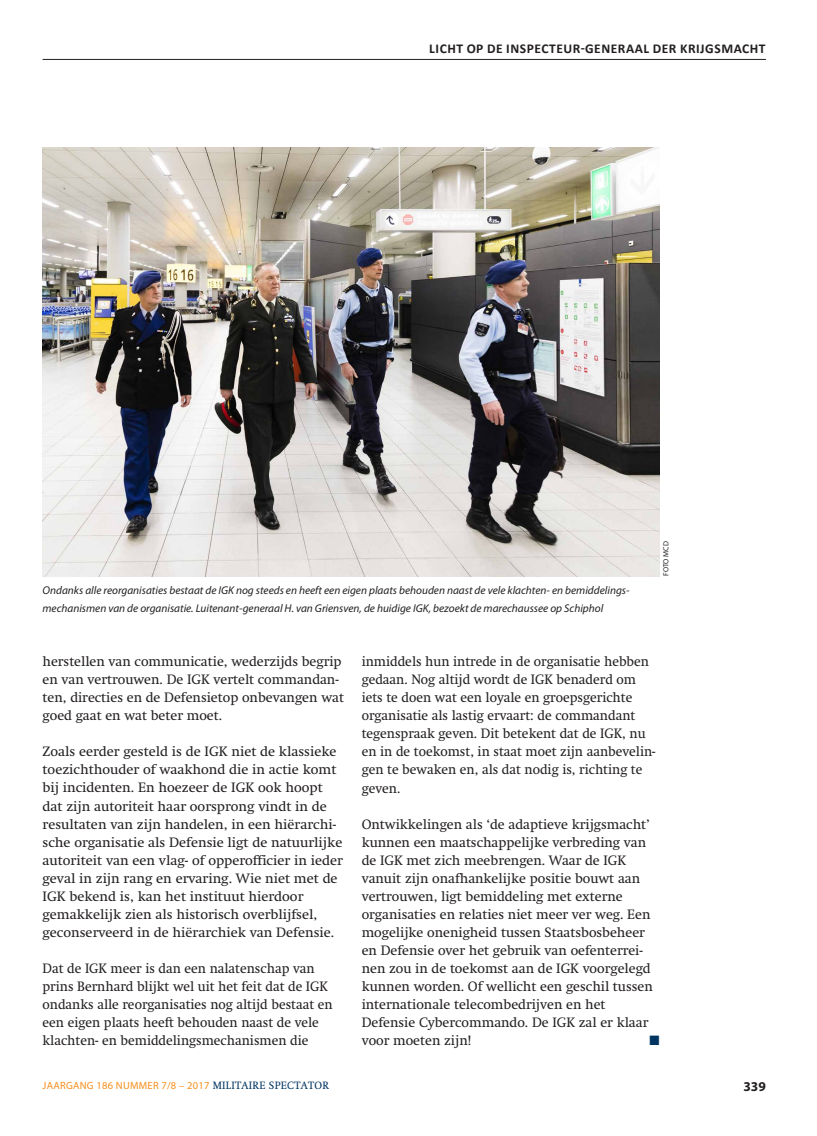
<style>
.page{position:relative;width:817px;height:1136px;background:#fff}
.page>*{position:absolute;margin:0;border:0;box-sizing:border-box;transform-origin:0 0}
.t1{font:13.5px/18px "Swift";color:#231f20}
.t2{font:700 13.5px "Calibri";letter-spacing:.04em;color:#231f20}
.t3{font:700 13.5px "Myriad Pro";color:#231f20}
.t4{font:13.5px "Zapf Dingbats";color:#003562}
.t5{font:italic 11.25px/18px "Myriad Pro";color:#231f20}
.t6{font:10.5px "Myriad Pro";letter-spacing:.025em;color:#f68f1e}
.t7{font:7.5px "Myriad Pro";letter-spacing:.02em;color:#231f20}
.s1{font-family:"Swift";color:#003562}
</style>
<div class="page">
<hr style="left:43px;top:59px;width:722px;height:1px;background:#231f20">
<img style="left:43px;top:148px;width:616px;height:428px">
<p class="t2" style="left:429px;top:40px;width:338px">LICHT OP DE INSPECTEUR-GENERAAL DER KRIJGSMACHT</p>
<p class="t5" style="left:43px;top:581px;width:587px">Ondanks alle reorganisaties bestaat de IGK nog steeds en heeft een eigen plaats behouden naast de vele klachten- en bemiddelings&shy;mechanismen van de organisatie. Luitenant-generaal H. van Griensven, de huidige IGK, bezoekt de marechaussee op Schiphol</p>
<p class="t7" style="left:661px;top:576px;width:37px;rotate:-90deg">FOTO MCD</p>
<p class="t1" style="left:43px;top:652px;width:303px">herstellen van communicatie, wederzijds begrip en van vertrouwen. De IGK vertelt commandan&shy;ten, directies en de Defensietop onbevangen wat goed gaat en wat beter moet.</p>
<p class="t1" style="left:43px;top:742px;width:302px">Zoals eerder gesteld is de IGK niet de klassieke toezichthouder of waakhond die in actie komt bij incidenten. En hoezeer de IGK ook hoopt dat zijn autoriteit haar oorsprong vindt in de resultaten van zijn handelen, in een hiërarchi&shy;sche organisatie als Defensie ligt de natuurlijke autoriteit van een vlag- of opperofficier in ieder geval in zijn rang en ervaring. Wie niet met de IGK bekend is, kan het instituut hierdoor gemakkelijk zien als historisch overblijfsel, geconserveerd in de hiërarchiek van Defensie.</p>
<p class="t1" style="left:43px;top:958px;width:291px">Dat de IGK meer is dan een nalatenschap van prins Bernhard blijkt wel uit het feit dat de IGK ondanks alle reorganisaties nog altijd bestaat en een eigen plaats heeft behouden naast de vele klachten- en bemiddelingsmechanismen die</p>
<p class="t1" style="left:361px;top:652px;width:295px">inmiddels hun intrede in de organisatie hebben gedaan. Nog altijd wordt de IGK benaderd om iets te doen wat een loyale en groepsgerichte organisatie als lastig ervaart: de commandant tegenspraak geven. Dit betekent dat de IGK, nu en in de toekomst, in staat moet zijn aanbevelin&shy;gen te bewaken en, als dat nodig is, richting te geven.</p>
<p class="t1" style="left:361px;top:814px;width:292px">Ontwikkelingen als ‘de adaptieve krijgsmacht’ kunnen een maatschappelijke verbreding van de IGK met zich meebrengen. Waar de IGK vanuit zijn onafhankelijke positie bouwt aan vertrouwen, ligt bemiddeling met externe organisaties en relaties niet meer ver weg. Een mogelijke onenigheid tussen Staatsbosbeheer en Defensie over het gebruik van oefenterrei&shy;nen zou in de toekomst aan de IGK voorgelegd kunnen worden. Of wellicht een geschil tussen internationale telecombedrijven en het Defensie Cybercommando. De IGK zal er klaar voor moeten zijn!</p>
<p class="t4" style="left:649px;top:1033px;width:12px">■</p>
<p class="t6" style="left:43px;top:1079px;width:288px">JAARGANG 186 NUMMER 7/8 – 2017 <span class="s1">MILITAIRE SPECTATOR</span></p>
<p class="t3" style="left:743px;top:1078px;width:24px">339</p>
</div>
